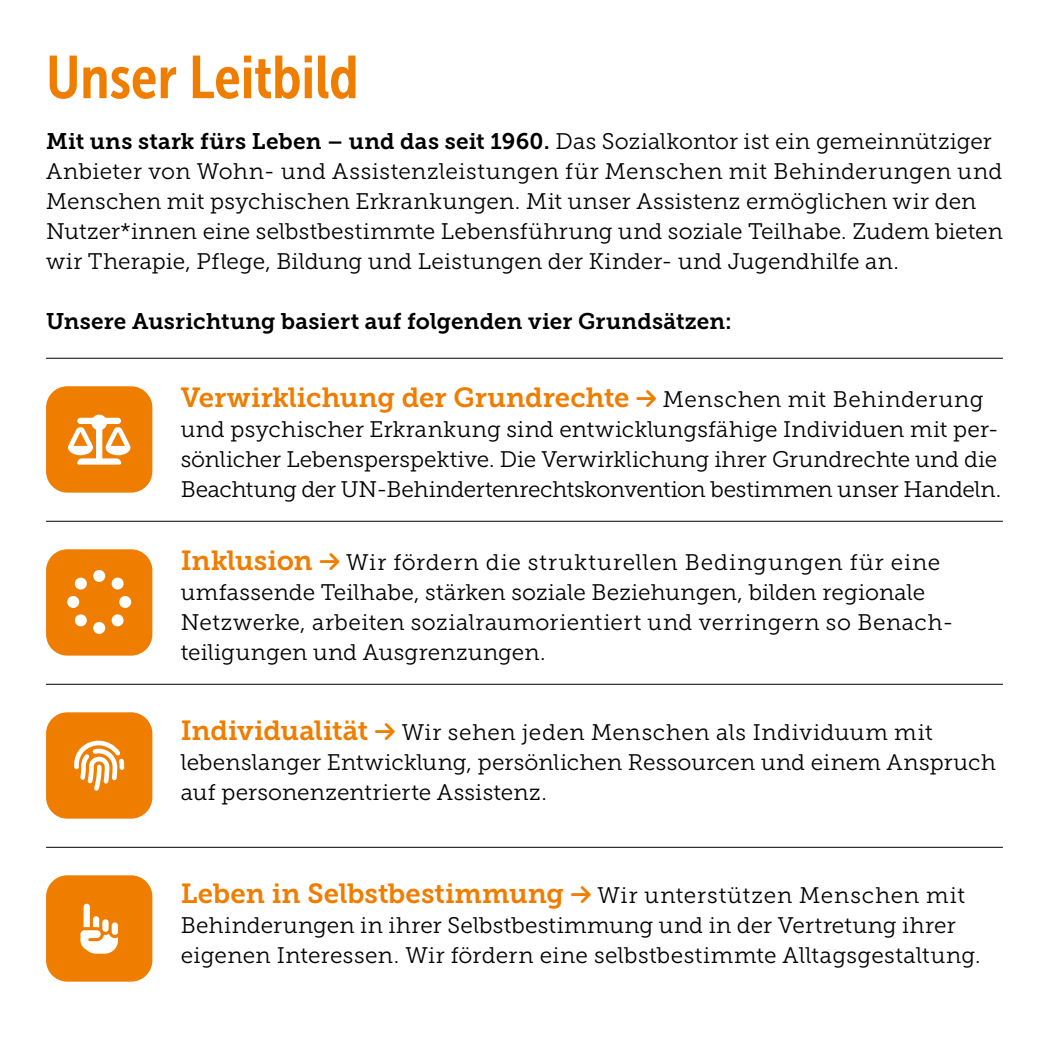
<style>
.page{position:relative;width:1049px;height:1049px;background:#fff}
.page>*{position:absolute;margin:0;border:0;box-sizing:border-box;transform-origin:0 0}
.t1{font:60px "Museo Sans Cond 700";letter-spacing:-.005em;color:#ef7d00}
.t2{font:27.5px "Museo Slab 700";color:#ef7d00}
.t3{font:22.5px/30px "Museo Slab 300";letter-spacing:.01em;color:#000}
.t4{font:22.5px "Museo Slab 700";letter-spacing:.005em;color:#000}
.s1{font-family:"Museo Slab 300"}
.s2{font-family:"Museo Slab 300";font-size:22.5px;color:#000}
.s3{font-family:"Museo Slab 700";font-size:27.5px;color:#ef7d00}
.s4{color:#ef7d00}
</style>
<div class="page">
<div style="left:46px;top:386px;width:106px;height:107px;background:#ef7d00;border-radius:21px"></div>
<div style="left:46px;top:549px;width:106px;height:107px;background:#ef7d00;border-radius:21px"></div>
<svg style="left:67px;top:570px;width:64px;height:64px"></svg>
<div style="left:46px;top:712px;width:106px;height:107px;background:#ef7d00;border-radius:21px"></div>
<div style="left:46px;top:875px;width:106px;height:106px;background:#ef7d00;border-radius:21px"></div>
<svg style="left:80px;top:904px;width:38px;height:50px"></svg>
<svg style="left:74px;top:740px;width:50px;height:51px"></svg>
<svg style="left:68px;top:415px;width:63px;height:50px"></svg>
<hr style="left:46px;top:521px;width:957px;height:1px;background:#000">
<hr style="left:46px;top:358px;width:957px;height:1px;background:#000">
<hr style="left:46px;top:684px;width:957px;height:1px;background:#000">
<hr style="left:46px;top:847px;width:957px;height:1px;background:#000">
<h1 class="t1" style="left:46px;top:44px;width:314px">Unser Leitbild</h1>
<p class="t4" style="left:46px;top:129px;width:947px">Mit uns stark fürs Leben – und das seit 1960. <span class="s1">Das Sozialkontor ist ein gemeinnütziger</span></p>
<p class="t3" style="left:46px;top:157px;width:958px">Anbieter von Wohn- und Assistenzleistungen für Menschen mit Behinderungen und Menschen mit psychischen Erkrankungen. Mit unser Assistenz ermöglichen wir den Nutzer*innen eine selbstbestimmte Lebensführung und soziale Teilhabe. Zudem bieten wir Therapie, Pflege, Bildung und Leistungen der Kinder- und Jugendhilfe an.</p>
<p class="t4" style="left:46px;top:309px;width:687px">Unsere Ausrichtung basiert auf folgenden vier Grundsätzen:</p>
<p class="t2" style="left:181px;top:382px;width:804px">Verwirklichung der Grundrechte □▼ <span class="s2">Menschen mit Behinderung</span></p>
<p class="t3" style="left:181px;top:414px;width:822px">und psychischer Erkrankung sind entwicklungsfähige Individuen mit per&shy;sönlicher Lebensperspektive. Die Verwirklichung ihrer Grundrechte und die<br>Beachtung der UN-Behindertenrechtskonvention bestimmen unser Handeln.</p>
<p class="t3" style="left:181px;top:547px;width:769px"><span class="s3">Inklusion</span> <span class="s4">□▼</span> Wir fördern die strukturellen Bedingungen für eine umfassende Teilhabe, stärken soziale Beziehungen, bilden regionale Netzwerke, arbeiten sozialraumorientiert und verringern so Benach&shy;teiligungen und Ausgrenzungen.</p>
<p class="t3" style="left:181px;top:717px;width:816px"><span class="s3">Individualität</span> <span class="s4">□▼</span> Wir sehen jeden Menschen als Individuum mit lebenslanger Entwicklung, persönlichen Ressourcen und einem Anspruch auf personenzentrierte Assistenz.</p>
<p class="t3" style="left:181px;top:880px;width:801px"><span class="s3">Leben in Selbstbestimmung</span> <span class="s4">□▼</span> Wir unterstützen Menschen mit<br>Behinderungen in ihrer Selbstbestimmung und in der Vertretung ihrer eigenen Interessen. Wir fördern eine selbstbestimmte Alltagsgestaltung.</p>
</div>
